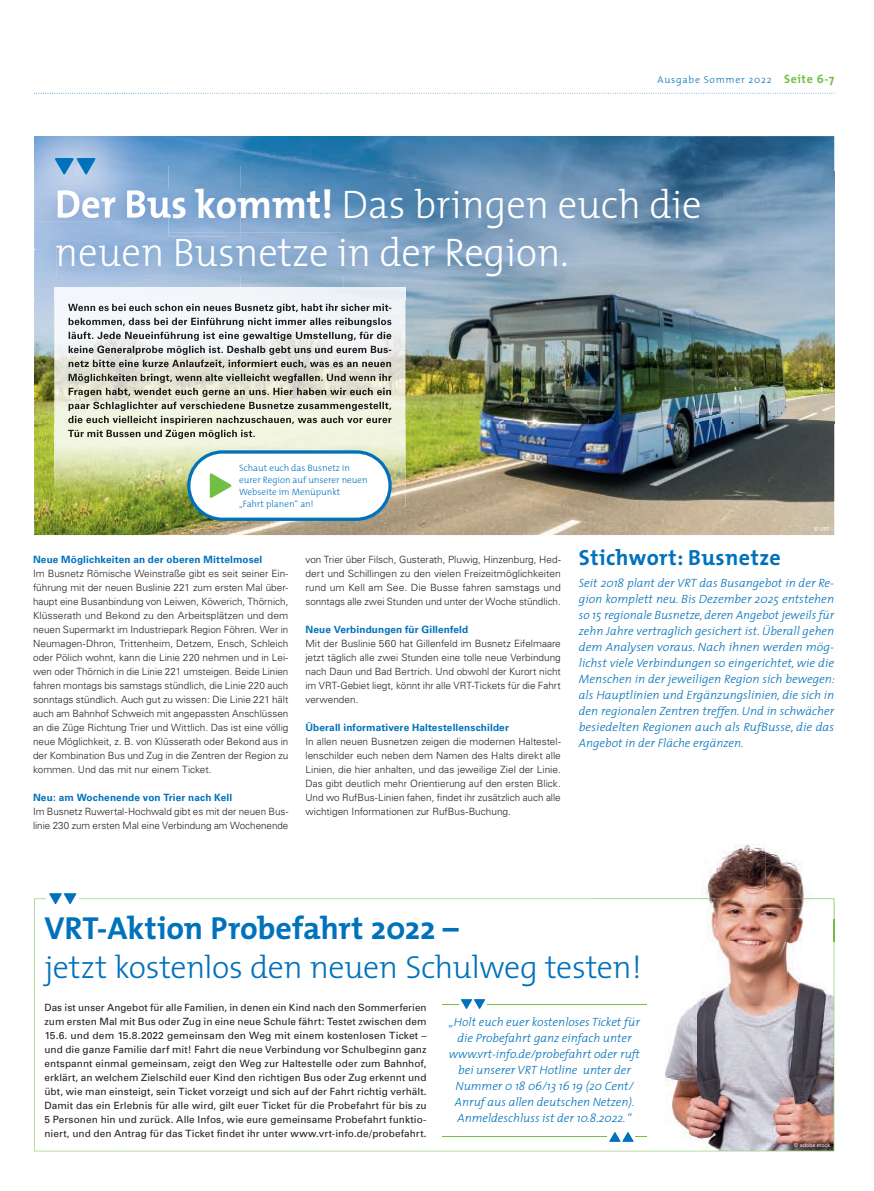
<style>
.page{position:relative;width:874px;height:1191px;background:#fff}
.page>*{position:absolute;margin:0;border:0;box-sizing:border-box;transform-origin:0 0}
.t1{font:300 40px/48px "The Mix";color:#fff}
.t2{font:300 32px "The Mix";letter-spacing:-.015em;color:#0072bc}
.t3{font:700 32px "The Mix";letter-spacing:-.01em;color:#0072bc}
.t4{font:700 22px "The Mix";letter-spacing:.02em;color:#0072bc}
.t5{font:italic 300 12px/16px "The Mix";color:#0072bc;text-align:center}
.t6{font:300 10px/14px "Univers";color:#231f20;text-align:justify}
.t7{font:10px/14px "Univers";letter-spacing:.01em;color:#231f20;text-align:justify}
.t8{font:700 10px "Univers";letter-spacing:.015em;color:#0072bc}
.t9{font:300 10px "The Mix";letter-spacing:.075em;color:#0072bc}
.t10{font:300 9.2px/11.9px "The Mix";color:#0072bc}
.t11{font:5.5px "Univers";color:#fff}
.s1{font-weight:700;font-size:12px;color:#71bf44}
.s2{font-weight:700}
</style>
<div class="page">
<img style="left:701px;top:844px;width:110px;height:54px">
<svg style="left:34px;top:898px;width:799px;height:253px"></svg>
<hr style="left:442px;top:1136px;width:165px;height:1px;background:#71bf44">
<svg style="left:609px;top:1132px;width:37px;height:9px"></svg>
<hr style="left:487px;top:1003px;width:159px;height:1px;background:#71bf44">
<svg style="left:442px;top:999px;width:43px;height:10px"></svg>
<div style="left:46px;top:893px;width:33px;height:10px;background:#fff"></div>
<svg style="left:49px;top:893px;width:27px;height:11px"></svg>
<img style="left:34px;top:423px;width:799px;height:112px">
<img style="left:593px;top:920px;width:35px;height:21px">
<img style="left:593px;top:898px;width:240px;height:22px">
<svg style="left:833px;top:919px;width:1px;height:22px"></svg>
<img style="left:168px;top:136px;width:492px;height:29px">
<img style="left:660px;top:136px;width:173px;height:36px">
<img style="left:721px;top:172px;width:112px;height:72px">
<img style="left:695px;top:244px;width:138px;height:179px">
<img style="left:34px;top:299px;width:20px;height:124px">
<img style="left:405px;top:299px;width:290px;height:124px">
<img style="left:168px;top:165px;width:485px;height:67px">
<img style="left:653px;top:165px;width:68px;height:134px">
<img style="left:137px;top:232px;width:206px;height:55px">
<img style="left:343px;top:232px;width:310px;height:67px">
<img style="left:168px;top:188px;width:165px;height:30px">
<img style="left:56px;top:236px;width:510px;height:40px">
<img style="left:34px;top:92px;width:134px;height:73px">
<svg style="left:34px;top:93px;width:798px;height:1px"></svg>
<img style="left:34px;top:165px;width:101px;height:84px">
<img style="left:135px;top:165px;width:33px;height:71px">
<img style="left:58px;top:188px;width:110px;height:30px">
<img style="left:56px;top:236px;width:112px;height:13px">
<svg style="left:55px;top:158px;width:41px;height:17px"></svg>
<img style="left:54px;top:361px;width:105px;height:118px">
<img style="left:159px;top:425px;width:211px;height:54px">
<img style="left:370px;top:299px;width:35px;height:208px">
<img style="left:54px;top:479px;width:133px;height:28px">
<img style="left:54px;top:299px;width:316px;height:62px">
<img style="left:159px;top:368px;width:211px;height:48px">
<img style="left:54px;top:287px;width:351px;height:12px">
<img style="left:68px;top:304px;width:323px;height:9px">
<img style="left:68px;top:318px;width:323px;height:9px">
<img style="left:69px;top:332px;width:322px;height:9px">
<img style="left:69px;top:345px;width:322px;height:10px">
<img style="left:69px;top:360px;width:322px;height:8px">
<img style="left:68px;top:374px;width:323px;height:9px">
<img style="left:69px;top:388px;width:322px;height:9px">
<img style="left:68px;top:402px;width:323px;height:9px">
<img style="left:68px;top:423px;width:323px;height:2px">
<img style="left:68px;top:416px;width:323px;height:7px">
<img style="left:68px;top:430px;width:186px;height:9px">
<svg style="left:187px;top:450px;width:204px;height:71px"></svg>
<img style="left:792px;top:1141px;width:38px;height:6px">
<p class="t9" style="left:657px;top:71px;width:178px">Ausgabe Sommer 2022 <span class="s1">Seite 6-7</span></p>
<h1 class="t1" style="left:55px;top:179px;width:648px"><span class="s2">Der Bus kommt!</span> Das bringen euch die neuen Busnetze in der Region.</h1>
<p class="t10" style="left:239px;top:462px;width:130px">Schaut euch das Busnetz in eurer Region auf unserer neuen<br>Webseite im Menüpunkt<br>„Fahrt planen“ an!</p>
<p class="t8" style="left:33px;top:553px;width:231px">Neue Möglichkeiten an der oberen Mittelmosel</p>
<p class="t6" style="left:33px;top:566px;width:257px">Im Busnetz Römische Weinstraße gibt es seit seiner Ein&shy;führung mit der neuen Buslinie 221 zum ersten Mal über&shy;haupt eine Busanbindung von Leiwen, Köwerich, Thörnich, Klüsserath und Bekond zu den Arbeitsplätzen und dem neuen Supermarkt im Industriepark Region Föhren. Wer in Neumagen-Dhron, Trittenheim, Detzem, Ensch, Schleich oder Pölich wohnt, kann die Linie 220 nehmen und in Lei&shy;wen oder Thörnich in die Linie 221 umsteigen. Beide Linien fahren montags bis samstags stündlich, die Linie 220 auch sonntags stündlich. Auch gut zu wissen: Die Linie 221 hält auch am Bahnhof Schweich mit angepassten Anschlüssen an die Züge Richtung Trier und Wittlich. Das ist eine völlig neue Möglichkeit, z. B. von Klüsserath oder Bekond aus in der Kombination Bus und Zug in die Zentren der Region zu kommen. Und das mit nur einem Ticket.</p>
<p class="t8" style="left:33px;top:791px;width:201px">Neu: am Wochenende von Trier nach Kell</p>
<p class="t6" style="left:33px;top:804px;width:257px">Im Busnetz Ruwertal-Hochwald gibt es mit der neuen Bus&shy;linie 230 zum ersten Mal eine Verbindung am Wochenende</p>
<p class="t6" style="left:305px;top:552px;width:257px">von Trier über Filsch, Gusterath, Pluwig, Hinzenburg, Hed&shy;dert und Schillingen zu den vielen Freizeitmöglichkeiten rund um Kell am See. Die Busse fahren samstags und sonntags alle zwei Stunden und unter der Woche stündlich.</p>
<p class="t8" style="left:305px;top:623px;width:164px">Neue Verbindungen für Gillenfeld</p>
<p class="t6" style="left:305px;top:636px;width:257px">Mit der Buslinie 560 hat Gillenfeld im Busnetz Eifelmaare jetzt täglich alle zwei Stunden eine tolle neue Verbindung nach Daun und Bad Bertrich. Und obwohl der Kurort nicht im VRT-Gebiet liegt, könnt ihr alle VRT-Tickets für die Fahrt verwenden.</p>
<p class="t8" style="left:305px;top:721px;width:205px">Überall informativere Haltestellenschilder</p>
<p class="t6" style="left:305px;top:734px;width:257px">In allen neuen Busnetzen zeigen die modernen Haltestel&shy;lenschilder euch neben dem Namen des Halts direkt alle Linien, die hier anhalten, und das jeweilige Ziel der Linie.<br>Das gibt deutlich mehr Orientierung auf den ersten Blick.<br>Und wo RufBus-Linien fahen, findet ihr zusätzlich auch alle wichtigen Informationen zur RufBus-Buchung.</p>
<p class="t11" style="left:813px;top:525px;width:17px">© VRT</p>
<h3 class="t4" style="left:578px;top:539px;width:203px">Stichwort: Busnetze</h3>
<p class="t5" style="left:578px;top:574px;width:257px;text-align:justify">Seit 2018 plant der VRT das Busangebot in der Re&shy;gion komplett neu. Bis Dezember 2025 entstehen so 15 regionale Busnetze, deren Angebot jeweils für zehn Jahre vertraglich gesichert ist. Überall gehen dem Analysen voraus. Nach ihnen werden mög&shy;lichst viele Verbindungen so eingerichtet, wie die Menschen in der jeweiligen Region sich bewegen: als Hauptlinien und Ergänzungs linien, die sich in den regionalen Zentren treffen. Und in schwächer besiedelten Regio nen auch als RufBusse, die das Angebot in der Fläche ergänzen.</p>
<h2 class="t3" style="left:44px;top:901px;width:416px">VRT-Aktion Probefahrt 2022 –</h2>
<h2 class="t2" style="left:44px;top:940px;width:598px">jetzt kostenlos den neuen Schulweg testen!</h2>
<p class="t7" style="left:44px;top:1000px;width:383px">Das ist unser Angebot für alle Familien, in denen ein Kind nach den Sommerferien zum ersten Mal mit Bus oder Zug in eine neue Schule fährt: Testet zwischen dem 15.6. und dem 15.8.2022 gemeinsam den Weg mit einem kostenlosen Ticket – und die ganze Familie darf mit! Fahrt die neue Verbindung vor Schulbeginn ganz entspannt einmal gemeinsam, zeigt den Weg zur Haltestelle oder zum Bahnhof, erklärt, an welchem Zielschild euer Kind den richtigen Bus oder Zug erkennt und übt, wie man einsteigt, sein Ticket vorzeigt und sich auf der Fahrt richtig verhält.<br>Damit das ein Erlebnis für alle wird, gilt euer Ticket für die Probefahrt für bis zu 5 Personen hin und zurück. Alle Infos, wie eure gemeinsame Probefahrt funktio&shy;niert, und den Antrag für das Ticket findet ihr unter www.vrt-info.de/probefahrt.</p>
<p class="t5" style="left:448px;top:1013px;width:192px">„Holt euch euer kostenloses Ticket für die Probefahrt ganz einfach unter www.vrt-info.de/probefahrt oder ruft bei unserer VRT Hotline unter der Nummer 0 18 06/13 16 19 (20 Cent/ Anruf aus allen deutschen Netzen).<br>Anmeldeschluss ist der 10.8.2022. “</p>
<p class="t11" style="left:793px;top:1141px;width:37px">© adobe stock</p>
</div>
